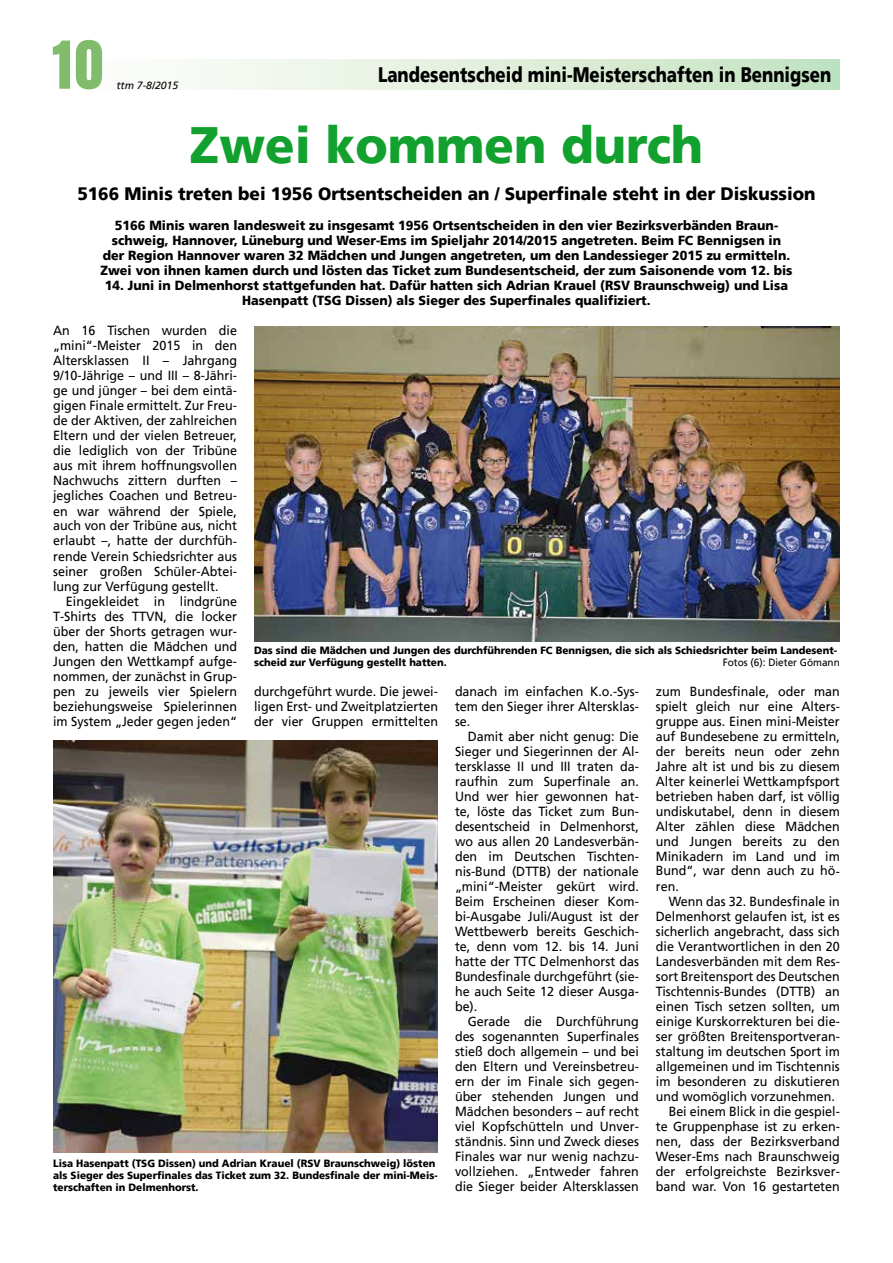
<style>
.page{position:relative;width:893px;height:1263px;background:#fff}
.page>*{position:absolute;margin:0;border:0;box-sizing:border-box;transform-origin:0 0}
.t1{font:700 condensed 72px "Aurora BT";color:#80bc6c}
.t2{font:900 51px "Frutiger";color:#12a12e;scale:.95 1}
.t3{font:900 21px "Frutiger";color:#000;scale:.8 1}
.t4{font:900 18px "Frutiger";color:#000;scale:.95 1}
.t5{font:13.2px/15px "Frutiger";color:#000;text-align:justify;scale:.95 1}
.t6{font:900 13.2px/15px "Frutiger";color:#000;text-align:center;scale:.95 1}
.t7{font:900 10.5px/12px "Frutiger";color:#000;scale:.95 1}
.t8{font:10.5px "Frutiger";color:#000;scale:.95 1}
.t9{font:italic 10.5px "Frutiger";color:#000}
</style>
<div class="page">
<div style="left:53px;top:60px;width:787px;height:29px;background:linear-gradient(to right,#fff,#c4e2c0)"></div>
<img style="left:254px;top:326px;width:586px;height:316px">
<img style="left:53px;top:740px;width:385px;height:412px">
<h1 class="t1" style="left:53px;top:23px;width:53px">10</h1>
<h3 class="t3" style="left:378px;top:62px;width:568px">Landesentscheid mini-Meisterschaften in Bennigsen</h3>
<h2 class="t2" style="left:190px;top:115px;width:542px">Zwei kommen durch</h2>
<h3 class="t4" style="left:77px;top:183px;width:779px">5166 Minis treten bei 1956 Ortsentscheiden an / Superfinale steht in der Diskussion</h3>
<p class="t6" style="left:100px;top:218px;width:730px">5166 Minis waren landesweit zu insgesamt 1956 Ortsentscheiden in den vier Bezirksverbänden Braun&shy;schweig, Hannover, Lüneburg und Weser-Ems im Spieljahr 2014/2015 angetreten. Beim FC Bennigsen in der Region Hannover waren 32 Mädchen und Jungen angetreten, um den Landessieger 2015 zu ermitteln.<br>Zwei von ihnen kamen durch und lösten das Ticket zum Bundesentscheid, der zum Saisonende vom 12. bis</p>
<p class="t6" style="left:105px;top:278px;width:720px">14. Juni in Delmenhorst stattgefunden hat. Dafür hatten sich Adrian Krauel (RSV Braunschweig) und Lisa<br>Hasenpatt (TSG Dissen) als Sieger des Superfinales qualifiziert.</p>
<p class="t5" style="left:53px;top:323px;width:195px">An 16 Tischen wurden die „mini“-Meister 2015 in den Altersklassen II – Jahrgang 9/10-Jährige – und III – 8-Jähri&shy;ge und jünger – bei dem eintä&shy;gigen Finale ermittelt. Zur Freu&shy;de der Aktiven, der zahlreichen Eltern und der vielen Betreuer, die lediglich von der Tribüne aus mit ihrem hoffnungsvollen Nachwuchs zittern durften – jegliches Coachen und Betreu&shy;en war während der Spiele, auch von der Tribüne aus, nicht erlaubt –, hatte der durchfüh&shy;rende Verein Schiedsrichter aus seiner großen Schüler-Abtei&shy;lung zur Verfügung gestellt.</p>
<p class="t5" style="left:53px;top:593px;width:195px;text-indent:13px">Eingekleidet in lindgrüne T-Shirts des TTVN, die locker über der Shorts getragen wur&shy;den, hatten die Mädchen und Jungen den Wettkampf aufge&shy;nommen, der zunächst in Grup&shy;pen zu jeweils vier Spielern beziehungsweise Spielerinnen im System „Jeder gegen jeden“</p>
<p class="t9" style="left:117px;top:79px;width:63px">ttm 7-8/2015</p>
<p class="t7" style="left:254px;top:644px;width:615px">Das sind die Mädchen und Jungen des durchführenden FC Bennigsen, die sich als Schiedsrichter beim Landesent&shy;scheid zur Verfügung gestellt hatten.</p>
<p class="t8" style="left:723px;top:656px;width:125px">Fotos (6): Dieter Gömann</p>
<p class="t5" style="left:254px;top:683px;width:195px">durchgeführt wurde. Die jewei&shy;ligen Erst- und Zweitplatzierten der vier Gruppen ermittelten</p>
<p class="t5" style="left:455px;top:683px;width:195px">danach im einfachen K.o.-Sys&shy;tem den Sieger ihrer Altersklas&shy;se.</p>
<p class="t5" style="left:455px;top:728px;width:195px;text-indent:13px">Damit aber nicht genug: Die Sieger und Siegerinnen der Al&shy;tersklasse II und III traten da&shy;raufhin zum Superfinale an.<br>Und wer hier gewonnen hat&shy;te, löste das Ticket zum Bun&shy;desentscheid in Delmenhorst, wo aus allen 20 Landesverbän&shy;den im Deutschen Tischten&shy;nis-Bund (DTTB) der nationale „mini“-Meister gekürt wird.<br>Beim Erscheinen dieser Kom&shy;bi-Ausgabe Juli/August ist der Wettbewerb bereits Geschich&shy;te, denn vom 12. bis 14. Juni hatte der TTC Delmenhorst das Bundesfinale durchgeführt (sie&shy;he auch Seite 12 dieser Ausga&shy;be).</p>
<p class="t5" style="left:455px;top:1013px;width:195px;text-indent:13px">Gerade die Durchführung des sogenannten Superfinales stieß doch allgemein – und bei den Eltern und Vereinsbetreu&shy;ern der im Finale sich gegen&shy;über stehenden Jungen und Mädchen besonders – auf recht viel Kopfschütteln und Unver&shy;ständnis. Sinn und Zweck dieses Finales war nur wenig nachzu&shy;vollziehen. „Entweder fahren die Sieger beider Altersklassen</p>
<p class="t5" style="left:656px;top:683px;width:195px">zum Bundesfinale, oder man spielt gleich nur eine Alters&shy;gruppe aus. Einen mini-Meister auf Bundesebene zu ermitteln, der bereits neun oder zehn Jahre alt ist und bis zu diesem Alter keinerlei Wettkampfsport betrieben haben darf, ist völlig undiskutabel, denn in diesem Alter zählen diese Mädchen und Jungen bereits zu den Minikadern im Land und im Bund“, war denn auch zu hö&shy;ren.</p>
<p class="t5" style="left:669px;top:893px;width:182px">Wenn das 32. Bundesfinale in</p>
<p class="t5" style="left:656px;top:908px;width:195px">Delmenhorst gelaufen ist, ist es</p>
<p class="t5" style="left:656px;top:923px;width:195px">sicherlich angebracht, dass sich</p>
<p class="t5" style="left:656px;top:938px;width:195px">die Verantwortlichen in den 20</p>
<p class="t5" style="left:656px;top:953px;width:195px">Landesverbänden mit dem Res-</p>
<p class="t5" style="left:656px;top:968px;width:195px">sort Breitensport des Deutschen</p>
<p class="t5" style="left:656px;top:983px;width:195px">Tischtennis-Bundes (DTTB) an</p>
<p class="t5" style="left:656px;top:998px;width:195px">einen Tisch setzen sollten, um</p>
<p class="t5" style="left:656px;top:1013px;width:195px">einige Kurskorrekturen bei die-</p>
<p class="t5" style="left:656px;top:1028px;width:195px">ser größten Breitensportveran-</p>
<p class="t5" style="left:656px;top:1043px;width:195px">staltung im deutschen Sport im</p>
<p class="t5" style="left:656px;top:1058px;width:195px">allgemeinen und im Tischtennis</p>
<p class="t5" style="left:656px;top:1073px;width:195px">im besonderen zu diskutieren</p>
<p class="t5" style="left:656px;top:1088px;width:190px">und womöglich vorzunehmen.</p>
<p class="t5" style="left:669px;top:1103px;width:182px">Bei einem Blick in die gespiel-</p>
<p class="t5" style="left:656px;top:1118px;width:195px">te Gruppenphase ist zu erken-</p>
<p class="t5" style="left:656px;top:1133px;width:195px">nen, dass der Bezirksverband</p>
<p class="t5" style="left:656px;top:1148px;width:195px">Weser-Ems nach Braunschweig</p>
<p class="t5" style="left:656px;top:1163px;width:195px">der erfolgreichste Bezirksver-</p>
<p class="t5" style="left:656px;top:1178px;width:195px">band war. Von 16 gestarteten</p>
<p class="t7" style="left:53px;top:1157px;width:406px">Lisa Hasenpatt (TSG Dissen) und Adrian Krauel (RSV Braunschweig) lösten als Sieger des Superfinales das Ticket zum 32. Bundesfinale der mini-Meis&shy;terschaften in Delmenhorst.</p>
</div>
